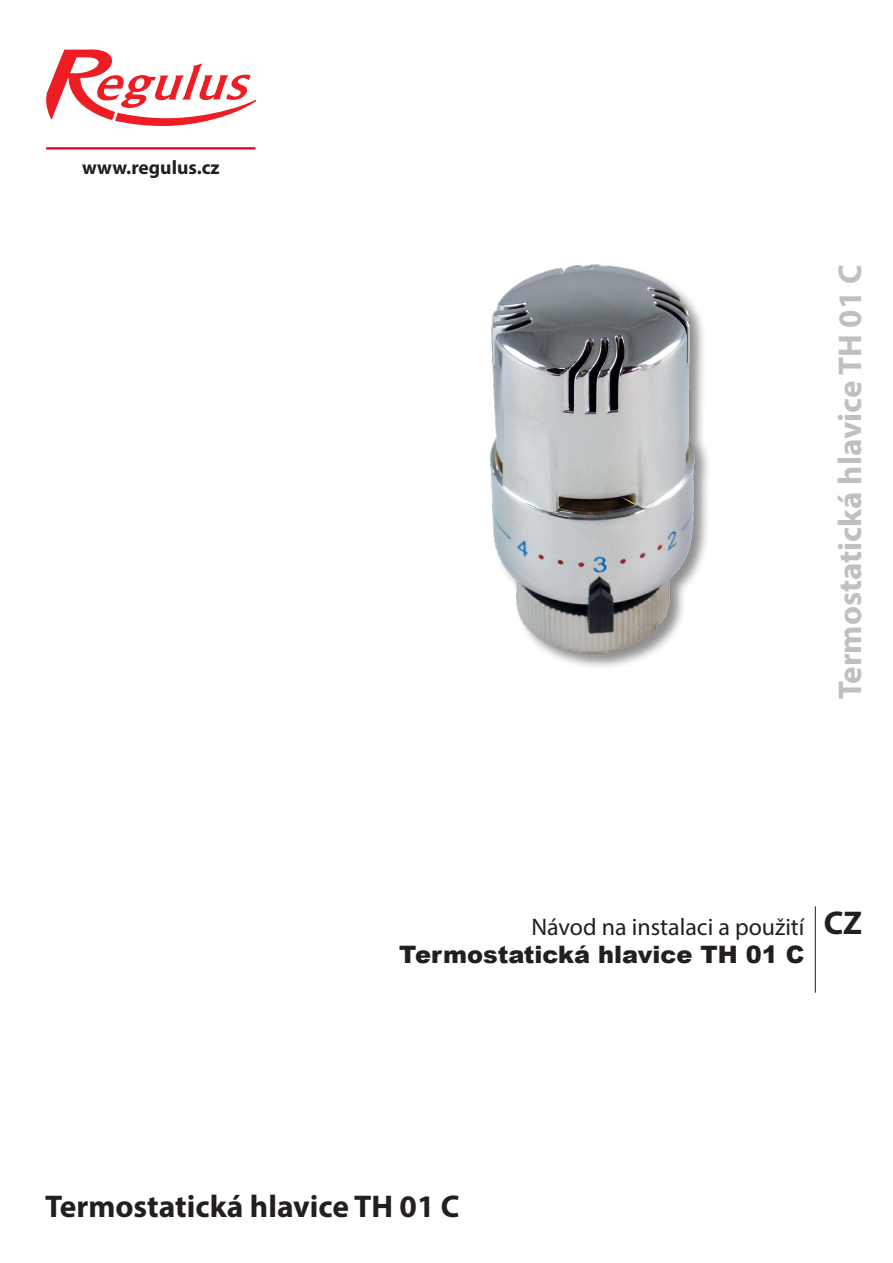
<style>
.page{position:relative;width:893px;height:1263px;background:#fff}
.page>*{position:absolute;margin:0;border:0;box-sizing:border-box;transform-origin:0 0}
.t1{font:700 33px "Myriad Pro";color:#c0c0c0}
.t2{font:700 33px "Myriad Pro";color:#231f20}
.t3{font:700 31.5px "Myriad Pro";color:#231f20}
.t4{font:900 24px "Arial";color:#231f20}
.t5{font:24px "Myriad Pro";color:#231f20}
.t6{font:700 19.5px "Myriad Pro";color:#231f20}
</style>
<div class="page">
<svg style="left:46px;top:49px;width:210px;height:77px"></svg>
<hr style="left:46px;top:147px;width:210px;height:3px;background:#d6002d">
<hr style="left:815px;top:906px;width:1px;height:87px;background:#231f20">
<div style="left:490px;top:264px;width:222px;height:406px;background:#231f20;opacity:.5"></div>
<img style="left:489px;top:264px;width:215px;height:397px">
<p class="t6" style="left:82px;top:155px;width:139px">www.regulus.cz</p>
<p class="t1" style="left:828px;top:699px;width:436px;rotate:-90deg">Termostatická hlavice TH 01 C</p>
<p class="t5" style="left:531px;top:912px;width:275px">Návod na instalaci a použití</p>
<p class="t2" style="left:824px;top:901px;width:40px">CZ</p>
<p class="t4" style="left:399px;top:937px;width:407px">Termostatická hlavice TH 01 C</p>
<p class="t3" style="left:45px;top:1185px;width:416px">Termostatická hlavice TH 01 C</p>
</div>
